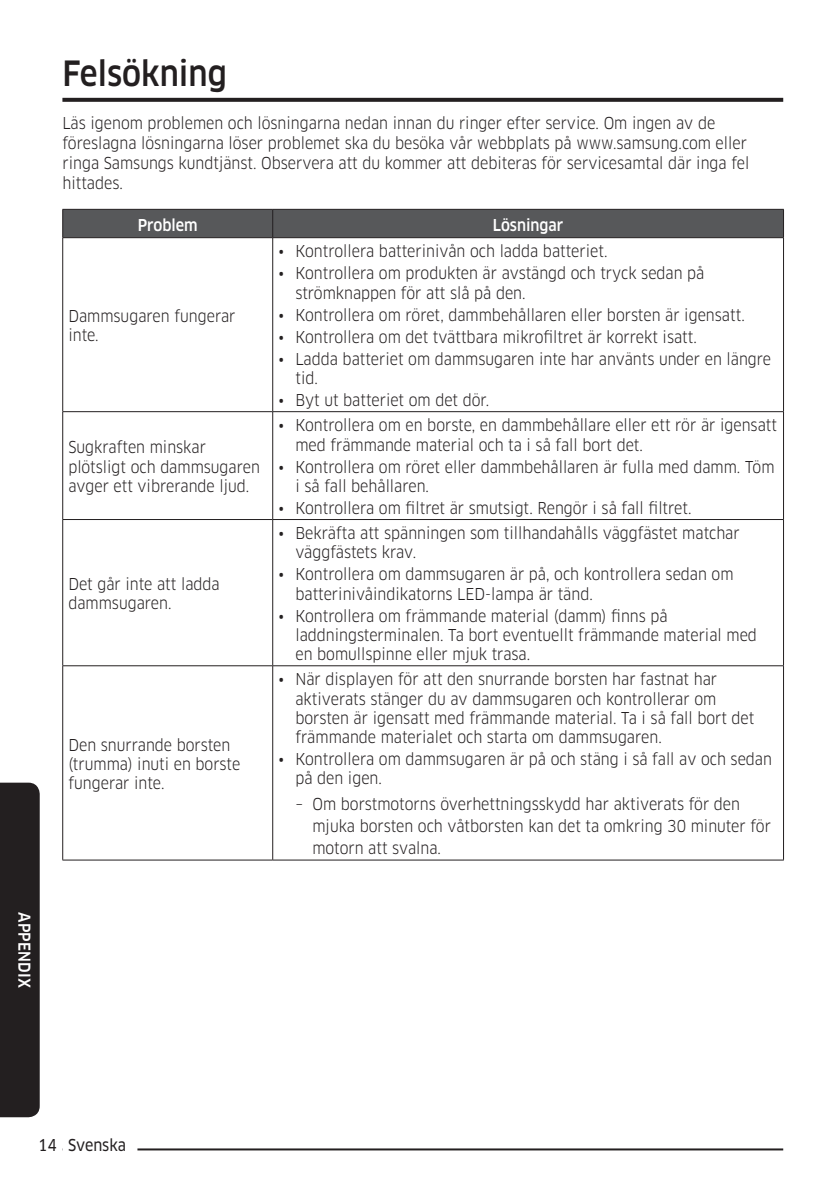
<style>
.page{position:relative;width:840px;height:1191px;background:#fff}
.page>*{position:absolute;margin:0;border:0;box-sizing:border-box;transform-origin:0 0}
.t1{font:500 34px "Samsung Clan Pro";color:#231f20;scale:.9 1}
.t2{font:16px/19.2px "Samsung Clan Pro";color:#231f20;scale:.9 1}
.t3{font:500 16px "Samsung Clan Pro";color:#fff;scale:.9 1}
.t4{font:16px "Samsung Clan Pro News";color:#231f20;scale:.9 1}
</style>
<div class="page">
<div style="left:0;top:782px;width:40px;height:335px;background:#231f20"></div>
<svg style="left:62px;top:98px;width:720px;height:4px;background:#2c2829"></svg>
<div style="left:62px;top:209px;width:721px;height:28px;background:#57585a"></div>
<hr style="left:62px;top:237px;width:210px;height:1px;background:#231f20">
<hr style="left:62px;top:238px;width:1px;height:173px;background:#231f20">
<hr style="left:272px;top:237px;width:511px;height:1px;background:#231f20">
<hr style="left:272px;top:238px;width:1px;height:173px;background:#231f20">
<hr style="left:782px;top:238px;width:1px;height:173px;background:#231f20">
<hr style="left:62px;top:411px;width:210px;height:1px;background:#231f20">
<hr style="left:62px;top:412px;width:1px;height:107px;background:#231f20">
<hr style="left:272px;top:411px;width:511px;height:1px;background:#231f20">
<hr style="left:272px;top:412px;width:1px;height:107px;background:#231f20">
<hr style="left:782px;top:412px;width:1px;height:107px;background:#231f20">
<hr style="left:62px;top:519px;width:210px;height:1px;background:#231f20">
<hr style="left:62px;top:520px;width:1px;height:145px;background:#231f20">
<hr style="left:272px;top:519px;width:511px;height:1px;background:#231f20">
<hr style="left:272px;top:520px;width:1px;height:145px;background:#231f20">
<hr style="left:782px;top:520px;width:1px;height:145px;background:#231f20">
<hr style="left:62px;top:665px;width:210px;height:1px;background:#231f20">
<hr style="left:62px;top:666px;width:1px;height:193px;background:#231f20">
<hr style="left:272px;top:665px;width:511px;height:1px;background:#231f20">
<hr style="left:272px;top:666px;width:1px;height:193px;background:#231f20">
<hr style="left:782px;top:666px;width:1px;height:193px;background:#231f20">
<hr style="left:62px;top:859px;width:210px;height:1px;background:#231f20">
<hr style="left:272px;top:859px;width:511px;height:1px;background:#231f20">
<hr style="left:62px;top:1148px;width:720px;height:2px;background:#231f20">
<div style="left:62px;top:1145px;width:75px;height:6px;background:#fff"></div>
<p class="t3" style="left:34px;top:912px;width:86px;rotate:90deg">APPENDIX</p>
<h1 class="t1" style="left:62px;top:54px;width:184px">Felsökning</h1>
<p class="t2" style="left:62px;top:113px;width:764px;line-height:20px">Läs igenom problemen och lösningarna nedan innan du ringer efter service. Om ingen av de föreslagna lösningarna löser problemet ska du besöka vår webbplats på www.samsung.com eller ringa Samsungs kundtjänst. Observera att du kommer att debiteras för servicesamtal där inga fel hittades.</p>
<p class="t3" style="left:138px;top:215px;width:68px">Problem</p>
<p class="t3" style="left:492px;top:215px;width:80px">Lösningar</p>
<p class="t2" style="left:68px;top:306px;width:187px">Dammsugaren fungerar inte.</p>
<p class="t2" style="left:68px;top:438px;width:214px">Sugkraften minskar plötsligt och dammsugaren avger ett vibrerande ljud.</p>
<p class="t2" style="left:68px;top:574px;width:169px">Det går inte att ladda dammsugaren.</p>
<p class="t2" style="left:68px;top:735px;width:192px">Den snurrande borsten (trumma) inuti en borste fungerar inte.</p>
<p class="t2" style="left:278px;top:242px;width:367px">• Kontrollera batterinivån och ladda batteriet.</p>
<p class="t2" style="left:295px;top:264px;width:455px;text-indent:-17px">• Kontrollera om produkten är avstängd och tryck sedan på strömknappen för att slå på den.</p>
<p class="t2" style="left:278px;top:305px;width:519px">• Kontrollera om röret, dammbehållaren eller borsten är igensatt.</p>
<p class="t2" style="left:278px;top:327px;width:466px">• Kontrollera om det tvättbara mikrofiltret är korrekt isatt.</p>
<p class="t2" style="left:295px;top:349px;width:530px;text-indent:-17px">• Ladda batteriet om dammsugaren inte har använts under en längre tid.</p>
<p class="t2" style="left:278px;top:390px;width:235px">• Byt ut batteriet om det dör.</p>
<p class="t2" style="left:295px;top:416px;width:536px;text-indent:-17px">• Kontrollera om en borste, en dammbehållare eller ett rör är igensatt med främmande material och ta i så fall bort det.</p>
<p class="t2" style="left:295px;top:457px;width:533px;text-indent:-17px">• Kontrollera om röret eller dammbehållaren är fulla med damm. Töm i så fall behållaren.</p>
<p class="t2" style="left:278px;top:498px;width:460px">• Kontrollera om filtret är smutsigt. Rengör i så fall filtret.</p>
<p class="t2" style="left:295px;top:524px;width:495px;text-indent:-17px">• Bekräfta att spänningen som tillhandahålls väggfästet matchar väggfästets krav.</p>
<p class="t2" style="left:295px;top:565px;width:488px;text-indent:-17px">• Kontrollera om dammsugaren är på, och kontrollera sedan om batterinivåindikatorns LED-lampa är tänd.</p>
<p class="t2" style="left:295px;top:606px;width:514px;text-indent:-17px">• Kontrollera om främmande material (damm) finns på laddningsterminalen. Ta bort eventuellt främmande material med en bomullspinne eller mjuk trasa.</p>
<p class="t2" style="left:295px;top:670px;width:511px;text-indent:-17px">• När displayen för att den snurrande borsten har fastnat har aktiverats stänger du av dammsugaren och kontrollerar om borsten är igensatt med främmande material. Ta i så fall bort det främmande materialet och starta om dammsugaren.</p>
<p class="t2" style="left:295px;top:749px;width:530px;text-indent:-17px">• Kontrollera om dammsugaren är på och stäng i så fall av och sedan på den igen.</p>
<p class="t2" style="left:312px;top:792px;width:510px;line-height:22.4px;text-indent:-17px">– Om borstmotorns överhettningsskydd har aktiverats för den mjuka borsten och våtborsten kan det ta omkring 30 minuter för motorn att svalna.</p>
<p class="t4" style="left:38px;top:1136px;width:99px">14 Svenska</p>
</div>
